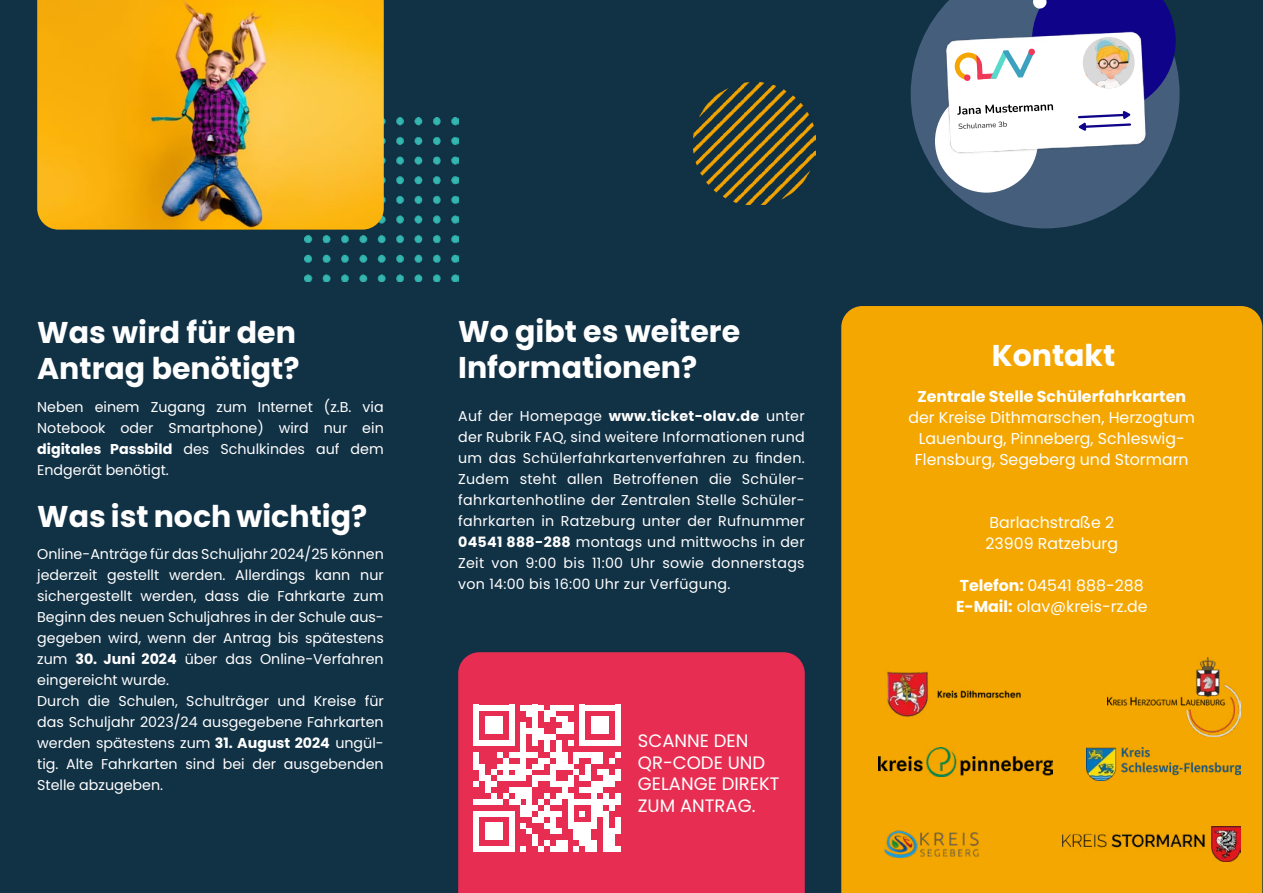
<style>
.page{position:relative;width:1263px;height:893px;background:#113145}
.page>*{position:absolute;margin:0;border:0;box-sizing:border-box;transform-origin:0 0}
.t1{font:700 30px/36px "Poppins";color:#fff}
.t2{font:18px/21.6px "Poppins";color:#fff}
.t3{font:15.75px/21px "Poppins";color:#fff}
.t4{font:700 15.75px "Poppins";color:#fff}
.t5{font:14.25px/21px "Poppins";color:#fff;text-align:justify}
.s1{font-weight:700}
</style>
<div class="page">
<img style="left:304px;top:118px;width:154px;height:164px">
<img style="left:37px;top:0;width:347px;height:230px">
<div style="left:458px;top:652px;width:347px;height:241px;background:#e72e52"></div>
<div style="left:473px;top:705px;width:6px;height:35px;background:#fff"></div>
<div style="left:485px;top:716px;width:6px;height:18px;background:#fff"></div>
<div style="left:491px;top:716px;width:6px;height:18px;background:#fff"></div>
<div style="left:497px;top:716px;width:6px;height:18px;background:#fff"></div>
<svg style="left:479px;top:705px;width:30px;height:5px"></svg>
<div style="left:509px;top:705px;width:5px;height:35px;background:#fff"></div>
<svg style="left:473px;top:740px;width:41px;height:6px"></svg>
<svg style="left:520px;top:705px;width:6px;height:5px"></svg>
<div style="left:520px;top:722px;width:6px;height:18px;background:#fff"></div>
<div style="left:520px;top:740px;width:6px;height:29px;background:#fff"></div>
<div style="left:526px;top:705px;width:6px;height:11px;background:#fff"></div>
<svg style="left:526px;top:728px;width:6px;height:6px"></svg>
<div style="left:532px;top:705px;width:6px;height:35px;background:#fff"></div>
<svg style="left:532px;top:740px;width:6px;height:6px"></svg>
<svg style="left:538px;top:705px;width:6px;height:5px"></svg>
<div style="left:538px;top:728px;width:6px;height:12px;background:#fff"></div>
<div style="left:544px;top:710px;width:6px;height:12px;background:#fff"></div>
<div style="left:544px;top:740px;width:6px;height:12px;background:#fff"></div>
<div style="left:550px;top:705px;width:6px;height:11px;background:#fff"></div>
<svg style="left:556px;top:716px;width:6px;height:6px"></svg>
<svg style="left:544px;top:728px;width:18px;height:12px"></svg>
<div style="left:556px;top:740px;width:6px;height:29px;background:#fff"></div>
<svg style="left:473px;top:752px;width:89px;height:100px;background:#f39bac"></svg>
<div style="left:556px;top:840px;width:6px;height:12px;background:#fff"></div>
<div style="left:562px;top:716px;width:6px;height:18px;background:#fff"></div>
<div style="left:562px;top:752px;width:6px;height:17px;background:#fff"></div>
<div style="left:562px;top:781px;width:6px;height:18px;background:#fff"></div>
<div style="left:562px;top:840px;width:6px;height:12px;background:#fff"></div>
<svg style="left:556px;top:705px;width:17px;height:5px"></svg>
<div style="left:568px;top:722px;width:5px;height:12px;background:#fff"></div>
<svg style="left:568px;top:740px;width:5px;height:6px"></svg>
<div style="left:568px;top:775px;width:5px;height:12px;background:#fff"></div>
<div style="left:568px;top:793px;width:5px;height:12px;background:#fff"></div>
<div style="left:568px;top:805px;width:5px;height:17px;background:#fff"></div>
<svg style="left:568px;top:822px;width:5px;height:6px"></svg>
<div style="left:573px;top:752px;width:6px;height:12px;background:#fff"></div>
<div style="left:573px;top:822px;width:6px;height:18px;background:#fff"></div>
<div style="left:579px;top:705px;width:6px;height:35px;background:#fff"></div>
<svg style="left:579px;top:811px;width:6px;height:6px"></svg>
<div style="left:579px;top:822px;width:6px;height:18px;background:#fff"></div>
<svg style="left:573px;top:840px;width:12px;height:12px"></svg>
<svg style="left:579px;top:752px;width:12px;height:6px"></svg>
<svg style="left:568px;top:764px;width:23px;height:17px"></svg>
<div style="left:585px;top:769px;width:6px;height:12px;background:#fff"></div>
<svg style="left:579px;top:787px;width:12px;height:6px"></svg>
<svg style="left:573px;top:799px;width:18px;height:6px"></svg>
<div style="left:585px;top:822px;width:6px;height:18px;background:#fff"></div>
<div style="left:585px;top:840px;width:6px;height:12px;background:#fff"></div>
<div style="left:591px;top:716px;width:6px;height:18px;background:#fff"></div>
<div style="left:591px;top:752px;width:6px;height:12px;background:#fff"></div>
<div style="left:591px;top:781px;width:6px;height:24px;background:#fff"></div>
<div style="left:591px;top:805px;width:6px;height:17px;background:#fff"></div>
<svg style="left:591px;top:822px;width:6px;height:6px"></svg>
<div style="left:591px;top:840px;width:6px;height:12px;background:#fff"></div>
<div style="left:597px;top:716px;width:6px;height:18px;background:#fff"></div>
<div style="left:597px;top:752px;width:6px;height:12px;background:#fff"></div>
<svg style="left:597px;top:769px;width:6px;height:6px"></svg>
<div style="left:597px;top:781px;width:6px;height:12px;background:#fff"></div>
<svg style="left:597px;top:799px;width:6px;height:6px"></svg>
<div style="left:597px;top:805px;width:6px;height:12px;background:#fff"></div>
<div style="left:603px;top:716px;width:6px;height:18px;background:#fff"></div>
<div style="left:603px;top:769px;width:6px;height:18px;background:#fff"></div>
<div style="left:603px;top:793px;width:6px;height:12px;background:#fff"></div>
<div style="left:603px;top:811px;width:6px;height:11px;background:#fff"></div>
<div style="left:603px;top:822px;width:6px;height:18px;background:#fff"></div>
<div style="left:603px;top:840px;width:6px;height:12px;background:#fff"></div>
<svg style="left:585px;top:705px;width:30px;height:5px"></svg>
<div style="left:609px;top:775px;width:6px;height:12px;background:#fff"></div>
<svg style="left:609px;top:799px;width:6px;height:12px"></svg>
<div style="left:609px;top:828px;width:6px;height:12px;background:#fff"></div>
<div style="left:609px;top:840px;width:6px;height:12px;background:#fff"></div>
<div style="left:615px;top:705px;width:6px;height:35px;background:#fff"></div>
<svg style="left:579px;top:740px;width:42px;height:6px"></svg>
<svg style="left:609px;top:752px;width:12px;height:12px"></svg>
<div style="left:615px;top:769px;width:6px;height:12px;background:#fff"></div>
<div style="left:615px;top:793px;width:6px;height:12px;background:#fff"></div>
<svg style="left:615px;top:817px;width:6px;height:5px"></svg>
<div style="left:615px;top:822px;width:6px;height:12px;background:#fff"></div>
<svg style="left:615px;top:846px;width:6px;height:6px"></svg>
<div style="left:841px;top:306px;width:421px;height:587px;background:#f4a700"></div>
<img style="left:693px;top:82px;width:123px;height:122px">
<svg style="left:911px;top:0;width:268px;height:228px;fill:#445e7c"></svg>
<div style="left:935px;top:90px;width:103px;height:103px;background:#fff;border-radius:50%"></div>
<img style="left:944px;top:30px;width:203px;height:125px">
<img style="left:1107px;top:658px;width:133px;height:78px">
<img style="left:878px;top:826px;width:104px;height:35px">
<img style="left:1086px;top:747px;width:154px;height:34px">
<img style="left:878px;top:747px;width:174px;height:30px">
<img style="left:1062px;top:827px;width:178px;height:34px">
<img style="left:878px;top:662px;width:154px;height:64px">
<svg style="left:954px;top:0;width:222px;height:131px;background:#9c9dc2"></svg>
<div style="left:1083px;top:37px;width:52px;height:51px;background:#d9d9d9;border-radius:50%"></div>
<img style="left:1083px;top:39px;width:46px;height:49px">
<h1 class="t1" style="left:37px;top:314px;width:264px">Was wird für den<br>Antrag benötigt?</h1>
<p class="t5" style="left:37px;top:396px;width:348px">Neben einem Zugang zum Internet (z.B. via Notebook oder Smartphone) wird nur ein <span class="s1">digitales Passbild</span> des Schulkindes auf dem Endgerät benötigt.</p>
<h1 class="t1" style="left:37px;top:499px;width:331px">Was ist noch wichtig?</h1>
<p class="t5" style="left:37px;top:544px;width:348px;text-align:left">Online-Anträge für das Schuljahr 2024/25 können jederzeit gestellt werden. Allerdings kann nur sichergestellt werden, dass die Fahrkarte zum Beginn des neuen Schuljahres in der Schule aus&shy;gegeben wird, wenn der Antrag bis spätestens zum <span class="s1">30. Juni 2024</span> über das Online-Verfahren eingereicht wurde.<br>Durch die Schulen, Schulträger und Kreise für das Schuljahr 2023/24 ausgegebene Fahrkarten werden spätestens zum <span class="s1">31. August 2024</span> ungül&shy;tig. Alte Fahrkarten sind bei der ausgebenden Stelle abzugeben.</p>
<h1 class="t1" style="left:458px;top:314px;width:284px">Wo gibt es weitere<br>Informationen?</h1>
<p class="t5" style="left:458px;top:405px;width:348px">Auf der Homepage <span class="s1">www.ticket-olav.de</span> unter der Rubrik FAQ, sind weitere Informationen rund um das Schülerfahrkartenverfahren zu finden.<br>Zudem steht allen Betroffenen die Schüler&shy;fahrkartenhotline der Zentralen Stelle Schüler&shy;fahrkarten in Ratzeburg unter der Rufnummer <span class="s1">04541 888-288</span> montags und mittwochs in der Zeit von 9:00 bis 11:00 Uhr sowie donnerstags von 14:00 bis 16:00 Uhr zur Verfügung.</p>
<p class="t2" style="left:638px;top:730px;width:143px">SCANNE DEN<br>QR-CODE UND<br>GELANGE DIREKT<br>ZUM ANTRAG.</p>
<h1 class="t1" style="left:992px;top:337px;width:125px">Kontakt</h1>
<p class="t4" style="left:917px;top:387px;width:270px">Zentrale Stelle Schülerfahrkarten</p>
<p class="t3" style="left:908px;top:407px;width:288px;text-align:center">der Kreise Dithmarschen, Herzogtum<br>Lauenburg, Pinneberg, Schleswig-<br>Flensburg, Segeberg und Stormarn</p>
<p class="t3" style="left:985px;top:512px;width:134px">Barlachstraße 2<br>23909 Ratzeburg</p>
<p class="t3" style="left:956px;top:575px;width:193px"><span class="s1">Telefon:</span> 04541 888-288<br><span class="s1">E-Mail:</span> olav@kreis-rz.de</p>
</div>
